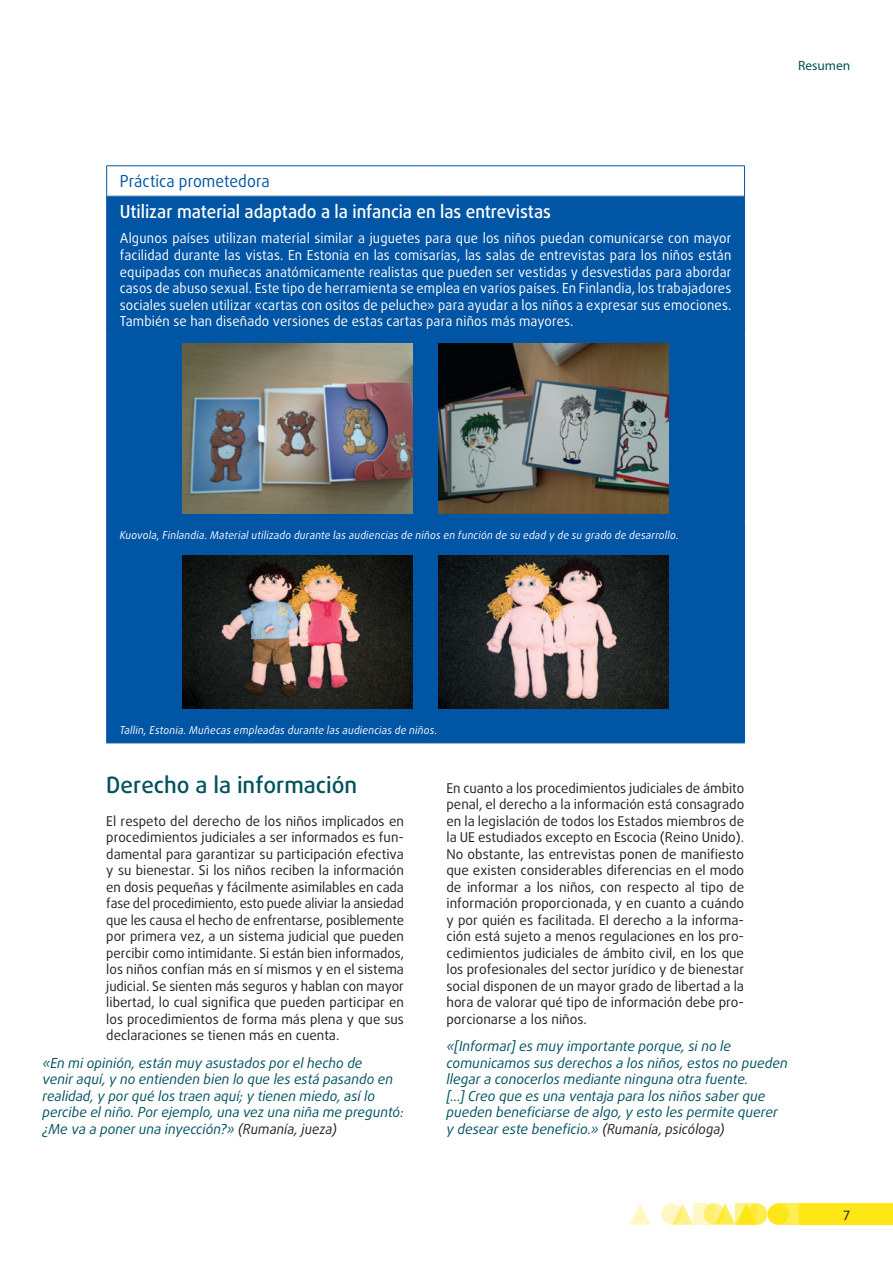
<style>
.page{position:relative;width:893px;height:1263px;background:#fff}
.page>*{position:absolute;margin:0;border:0;box-sizing:border-box;transform-origin:0 0}
.titles_h2{font:500 22.5px "Daxline Pro";color:#00525d}
.PROMISING_title{font:500 18px "Daxline Pro";color:#fff;scale:.95 1}
.PROMISING_super{font:16.5px "Daxline Pro";color:#0155a5;scale:.95 1}
.PROMISING_body{font:13.8px/16.5px "Daxline Pro";letter-spacing:.01em;color:#fff;text-align:justify;scale:.95 1}
.quote_body{font:italic 13.8px/16.5px "Daxline Pro";color:#00525d}
.text_body{font:13.5px/16.5px "Daxline Pro";color:#231f20;text-align:justify}
.t1{font:13.5px "Myriad Pro";color:#00525d}
.PROMISING_more_info{font:italic 10.8px "Daxline Pro";letter-spacing:.02em;color:#fff;scale:.95 1}
.s1{color:#231f20}
</style>
<div class="page">
<div style="left:746px;top:1203px;width:21px;height:22px;background:#ffec50;border-radius:50%"></div>
<div style="left:778px;top:1203px;width:21px;height:22px;background:#ffec50"></div>
<div style="left:799px;top:1203px;width:94px;height:22px;background:#ffe616"></div>
<svg style="left:675px;top:1203px;width:18px;height:22px"></svg>
<svg style="left:629px;top:1204px;width:22px;height:21px"></svg>
<div style="left:767px;top:1203px;width:22px;height:22px;background:#ffe616;border-radius:50%"></div>
<svg style="left:718px;top:1203px;width:18px;height:22px"></svg>
<svg style="left:704px;top:1203px;width:21px;height:22px"></svg>
<svg style="left:661px;top:1203px;width:21px;height:22px"></svg>
<svg style="left:736px;top:1203px;width:21px;height:22px"></svg>
<svg style="left:693px;top:1203px;width:21px;height:22px"></svg>
<div style="left:107px;top:196px;width:637px;height:546px;background:#0155a5"></div>
<hr style="left:107px;top:195px;width:319px;height:1px;background:#c7c8ca">
<hr style="left:426px;top:195px;width:318px;height:1px;background:#c7c8ca">
<hr style="left:106px;top:165px;width:320px;height:1px;background:#0155a5">
<hr style="left:106px;top:166px;width:1px;height:30px;background:#0155a5">
<hr style="left:426px;top:165px;width:319px;height:1px;background:#0155a5">
<hr style="left:744px;top:166px;width:1px;height:30px;background:#0155a5">
<hr style="left:106px;top:196px;width:1px;height:138px;background:#0155a5">
<hr style="left:744px;top:196px;width:1px;height:138px;background:#0155a5">
<hr style="left:106px;top:334px;width:320px;height:1px;background:#0155a5">
<hr style="left:106px;top:335px;width:1px;height:186px;background:#0155a5">
<hr style="left:426px;top:334px;width:319px;height:1px;background:#0155a5">
<hr style="left:425px;top:335px;width:1px;height:186px;background:#0155a5">
<hr style="left:744px;top:335px;width:1px;height:186px;background:#0155a5">
<hr style="left:106px;top:521px;width:320px;height:1px;background:#0155a5">
<svg style="left:106px;top:522px;width:1px;height:25px"></svg>
<hr style="left:426px;top:521px;width:319px;height:1px;background:#0155a5">
<svg style="left:744px;top:522px;width:1px;height:25px"></svg>
<hr style="left:106px;top:547px;width:320px;height:1px;background:#0155a5">
<hr style="left:106px;top:548px;width:1px;height:169px;background:#0155a5">
<hr style="left:426px;top:547px;width:319px;height:1px;background:#0155a5">
<hr style="left:425px;top:548px;width:1px;height:169px;background:#0155a5">
<hr style="left:744px;top:548px;width:1px;height:169px;background:#0155a5">
<hr style="left:106px;top:717px;width:320px;height:1px;background:#0155a5">
<svg style="left:106px;top:718px;width:1px;height:24px"></svg>
<hr style="left:426px;top:717px;width:319px;height:1px;background:#0155a5">
<svg style="left:744px;top:718px;width:1px;height:24px"></svg>
<hr style="left:106px;top:742px;width:320px;height:1px;background:#0155a5">
<hr style="left:426px;top:742px;width:319px;height:1px;background:#0155a5">
<img style="left:183px;top:343px;width:229px;height:170px">
<img style="left:439px;top:343px;width:229px;height:170px">
<img style="left:183px;top:556px;width:229px;height:153px">
<img style="left:439px;top:556px;width:229px;height:153px">
<p class="PROMISING_super" style="left:120px;top:170px;width:159px">Práctica prometedora</p>
<p class="PROMISING_title" style="left:120px;top:200px;width:455px">Utilizar material adaptado a la infancia en las entrevistas</p>
<p class="PROMISING_body" style="left:120px;top:230px;width:645px">Algunos países utilizan material similar a juguetes para que los niños puedan comunicarse con mayor facilidad durante las vistas. En Estonia en las comisarías, las salas de entrevistas para los niños están equipadas con muñecas anatómicamente realistas que pueden ser vestidas y desvestidas para abordar casos de abuso sexual. Este tipo de herramienta se emplea en varios países. En Finlandia, los trabajadores sociales suelen utilizar «cartas con ositos de peluche» para ayudar a los niños a expresar sus emociones.<br>También se han diseñado versiones de estas cartas para niños más mayores.</p>
<p class="t1" style="left:798px;top:57px;width:54px">Resumen</p>
<p class="PROMISING_more_info" style="left:120px;top:528px;width:590px">Kuovola, Finlandia. Material utilizado durante las audiencias de niños en función de su edad y de su grado de desarrollo.</p>
<p class="PROMISING_more_info" style="left:120px;top:723px;width:336px">Tallin, Estonia. Muñecas empleadas durante las audiencias de niños.</p>
<p class="titles_h2" style="left:106px;top:769px;width:252px">Derecho a la información</p>
<p class="text_body" style="left:106px;top:812px;width:299px">El respeto del derecho de los niños implicados en procedimientos judiciales a ser informados es fun&shy;damental para garantizar su participación efectiva y su bienestar. Si los niños reciben la información en dosis pequeñas y fácilmente asimilables en cada fase del procedimiento, esto puede aliviar la ansiedad que les causa el hecho de enfrentarse, posiblemente por primera vez, a un sistema judicial que pueden percibir como intimidante. Si están bien informados, los niños confían más en sí mismos y en el sistema judicial. Se sienten más seguros y hablan con mayor libertad, lo cual significa que pueden participar en los procedimientos de forma más plena y que sus declaraciones se tienen más en cuenta.</p>
<p class="quote_body" style="left:43px;top:1055px;width:363px">«En mi opinión, están muy asustados por el hecho de<br>venir aquí, y no entienden bien lo que les está pasando en realidad, y por qué los traen aquí; y tienen miedo, así lo percibe el niño. Por ejemplo, una vez una niña me preguntó: ¿Me va a poner una inyección?» <span class="s1">(Rumanía, jueza)</span></p>
<p class="text_body" style="left:446px;top:779px;width:299px">En cuanto a los procedimientos judiciales de ámbito penal, el derecho a la información está consagrado en la legislación de todos los Estados miembros de la UE estudiados excepto en Escocia (Reino Unido).<br>No obstante, las entrevistas ponen de manifiesto que existen considerables diferencias en el modo de informar a los niños, con respecto al tipo de información proporcionada, y en cuanto a cuándo y por quién es facilitada. El derecho a la informa&shy;ción está sujeto a menos regulaciones en los pro&shy;cedimientos judiciales de ámbito civil, en los que los profesionales del sector jurídico y de bienestar social disponen de un mayor grado de libertad a la hora de valorar qué tipo de información debe pro&shy;porcionarse a los niños.</p>
<p class="quote_body" style="left:446px;top:1038px;width:343px">«[Informar] es muy importante porque, si no le comunicamos sus derechos a los niños, estos no pueden llegar a conocerlos mediante ninguna otra fuente.<br>[...] Creo que es una ventaja para los niños saber que pueden beneficiarse de algo, y esto les permite querer y desear este beneficio.» <span class="s1">(Rumanía, psicóloga)</span></p>
<p class="text_body" style="left:843px;top:1205px;width:9px">7</p>
</div>
